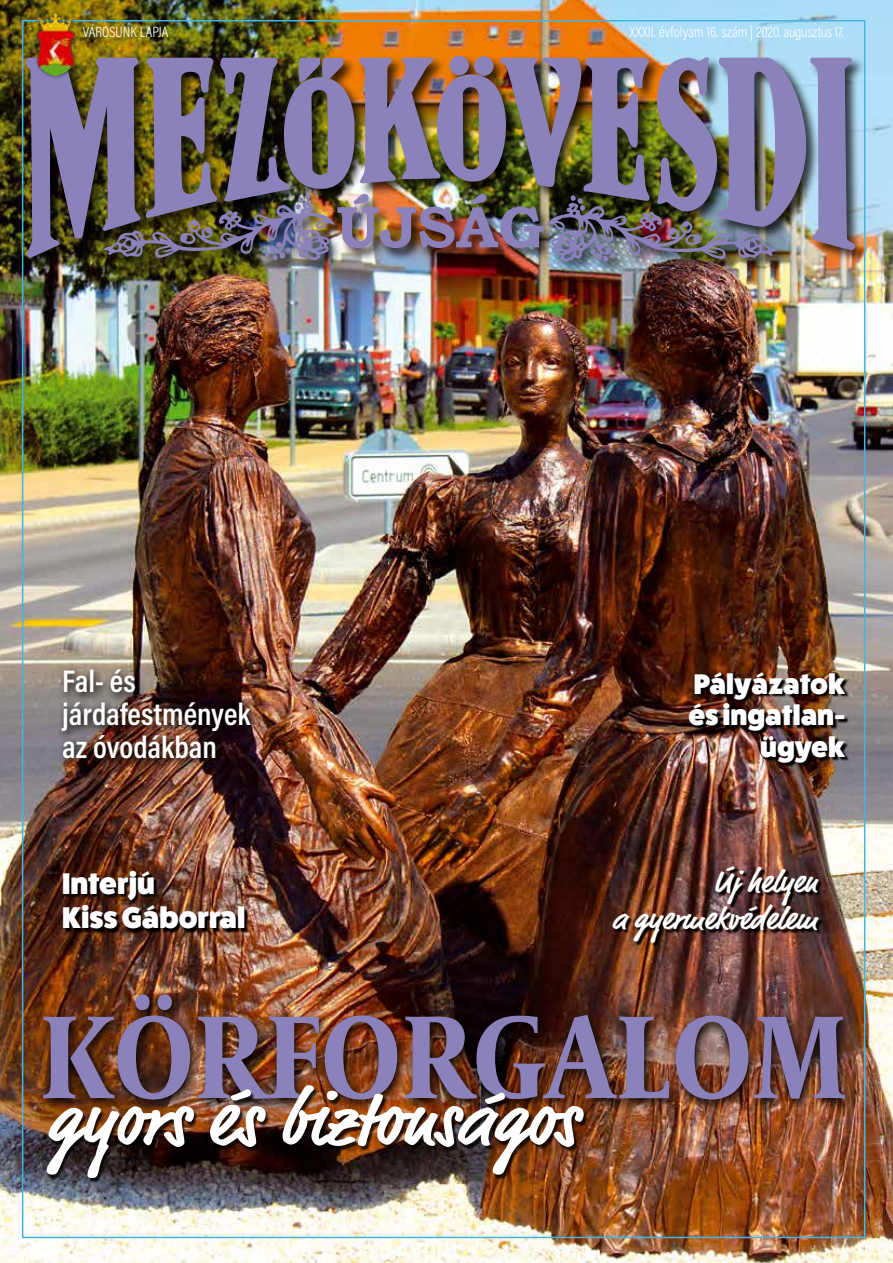
<style>
.page{position:relative;width:893px;height:1263px;background:#fff}
.page>*{position:absolute;margin:0;border:0;box-sizing:border-box;transform-origin:0 0}
.t1{font:700 120.45px "Capitolium News 2";letter-spacing:.01em;color:#8b81bb;scale:.91 1}
.t2{font:700 76.5px "Market Pro";color:#fff}
.t3{font:600 31.5px/33px "Acumin Pro Cond";color:#fff}
.t4{font:700 31.5px/37.5px "Market Pro";color:#fff;text-align:right}
.t5{font:800 30px/34.5px "Fat Frank";color:#fff}
.t6{font:800 28.5px/31.5px "Fat Frank";color:#fff;text-align:right}
.t7{font:300 15px "Acumin Pro Cond";color:#fff}
</style>
<div class="page">
<img style="left:0;top:0;width:893px;height:1263px">
<img style="left:690px;top:673px;width:160px;height:94px">
<div style="left:24px;top:54px;width:845px;height:221px;background:#000;opacity:.75"></div>
<img style="left:25px;top:47px;width:830px;height:215px">
<div style="left:33px;top:9px;width:46px;height:71px;background:#000;opacity:.5"></div>
<img style="left:37px;top:12px;width:38px;height:64px">
<img style="left:36px;top:988px;width:820px;height:125px">
<img style="left:57px;top:665px;width:204px;height:104px">
<div style="left:47px;top:1087px;width:541px;height:96px;background:#000;opacity:.8"></div>
<img style="left:614px;top:867px;width:210px;height:81px">
<img style="left:65px;top:872px;width:184px;height:62px">
<p class="t7" style="left:83px;top:22px;width:87px">VÁROSUNK LAPJA</p>
<p class="t7" style="left:630px;top:22px;width:215px">XXXII. évfolyam 16. szám | 2020. augusztus 17.</p>
<h3 class="t3" style="left:62px;top:664px;width:190px">Fal- és járdafestmények az óvodákban</h3>
<h3 class="t5" style="left:62px;top:866px;width:185px">Interjú<br>Kiss Gáborral</h3>
<h3 class="t6" style="left:688px;top:668px;width:159px">Pályázatok és ingatlan&shy;ügyek</h3>
<h3 class="t4" style="left:612px;top:864px;width:207px">Új helyen<br>a gyermekvédelem</h3>
<h1 class="t1" style="left:40px;top:970px;width:889px">KÖRFORGALOM</h1>
<h2 class="t2" style="left:48px;top:1066px;width:531px">gyors és biztonságos</h2>
</div>
